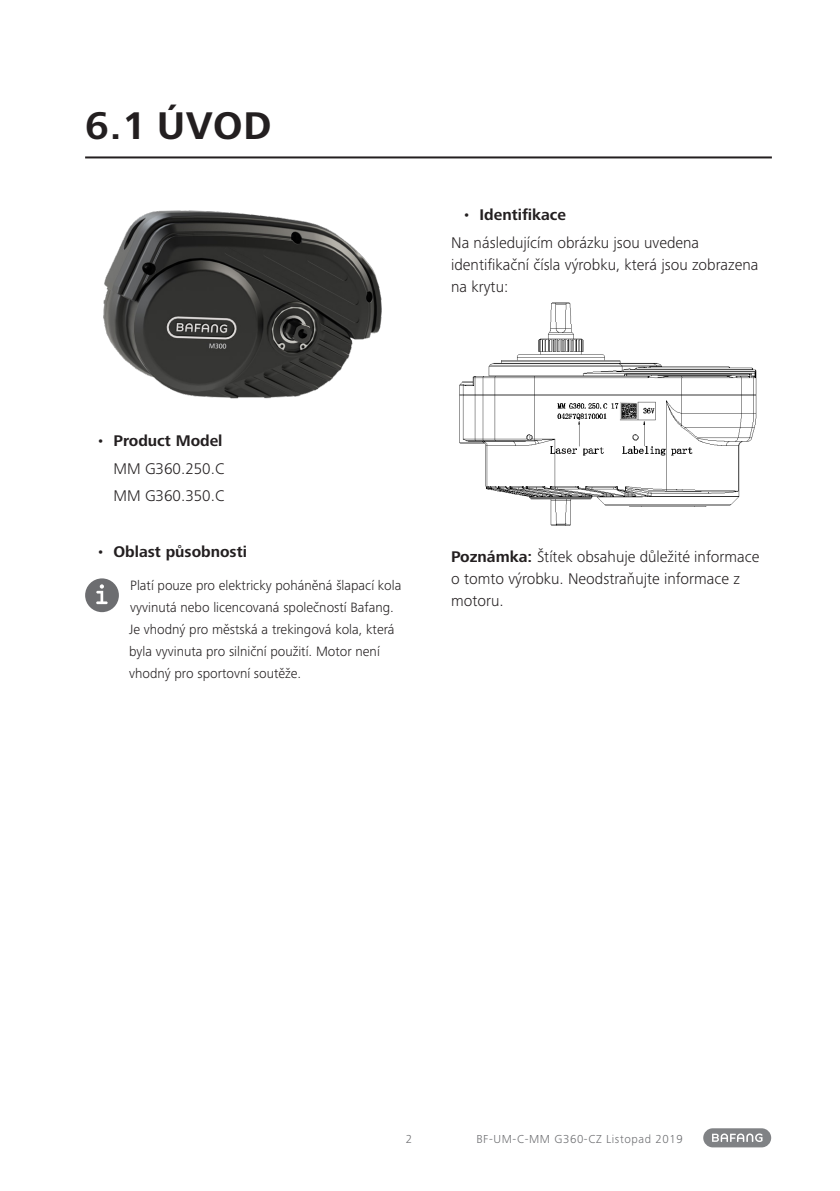
<style>
.page{position:relative;width:840px;height:1191px;background:#fff}
.page>*{position:absolute;margin:0;border:0;box-sizing:border-box;transform-origin:0 0}
.t1{font:700 40px "Frutiger Next Pro";color:#231f20}
.BAF_Text_en{font:300 16px/22px "Frutiger Next Pro";color:#231f20}
.BAF_Text_Bullets{font:300 16px/22px "Frutiger Next Pro";color:#231f20}
.t2{font:700 16px "Frutiger Next Pro";color:#231f20}
.Aufzählung{font:300 16px "Frutiger Next Pro";color:#231f20}
.Hinweis{font:300 14px/22px "Frutiger Next Pro";color:#231f20}
.t3{font:300 12px "Frutiger Next Pro";letter-spacing:.05em;color:#6c6d70}
.s1{font-weight:300}
.s2{font-weight:700}
</style>
<div class="page">
<div style="left:702px;top:1128px;width:68px;height:19px;background:#808285;border-radius:10px"></div>
<svg style="left:712px;top:1133px;width:50px;height:9px"></svg>
<hr style="left:85px;top:156px;width:686px;height:2px;background:#231f20">
<img style="left:103px;top:210px;width:279px;height:189px">
<div style="left:85px;top:578px;width:34px;height:34px;background:#6c6d70;border-radius:50%"></div>
<svg style="left:96px;top:584px;width:12px;height:20px"></svg>
<img style="left:459px;top:302px;width:298px;height:224px">
<p class="t1" style="left:85px;top:103px;width:188px">6.1 ÚVOD</p>
<p class="t2" style="left:462px;top:206px;width:105px"><span class="s1">•</span> Identifikace</p>
<p class="BAF_Text_en" style="left:451px;top:232px;width:308px">Na následujícím obrázku jsou uvedena identifikační čísla výrobku, která jsou zobrazena na krytu:</p>
<p class="t2" style="left:96px;top:431px;width:127px"><span class="s1">•</span> Product Model</p>
<p class="Aufzählung" style="left:113px;top:459px;width:112px">MM G360.250.C</p>
<p class="Aufzählung" style="left:113px;top:487px;width:112px">MM G360.350.C</p>
<p class="t2" style="left:96px;top:542px;width:152px"><span class="s1">•</span> Oblast působnosti</p>
<p class="Hinweis" style="left:129px;top:574px;width:273px">Platí pouze pro elektricky poháněná šlapací kola vyvinutá nebo licencovaná společností Bafang.<br>Je vhodný pro městská a trekingová kola, která byla vyvinuta pro silniční použití. Motor není vhodný pro sportovní soutěže.</p>
<p class="BAF_Text_Bullets" style="left:451px;top:545px;width:309px"><span class="s2">Poznámka:</span> Štítek obsahuje důležité informace o tomto výrobku. Neodstraňujte informace z motoru.</p>
<p class="t3" style="left:405px;top:1132px;width:8px">2</p>
<p class="t3" style="left:476px;top:1132px;width:208px">BF-UM-C-MM G360-CZ Listopad 2019</p>
</div>
